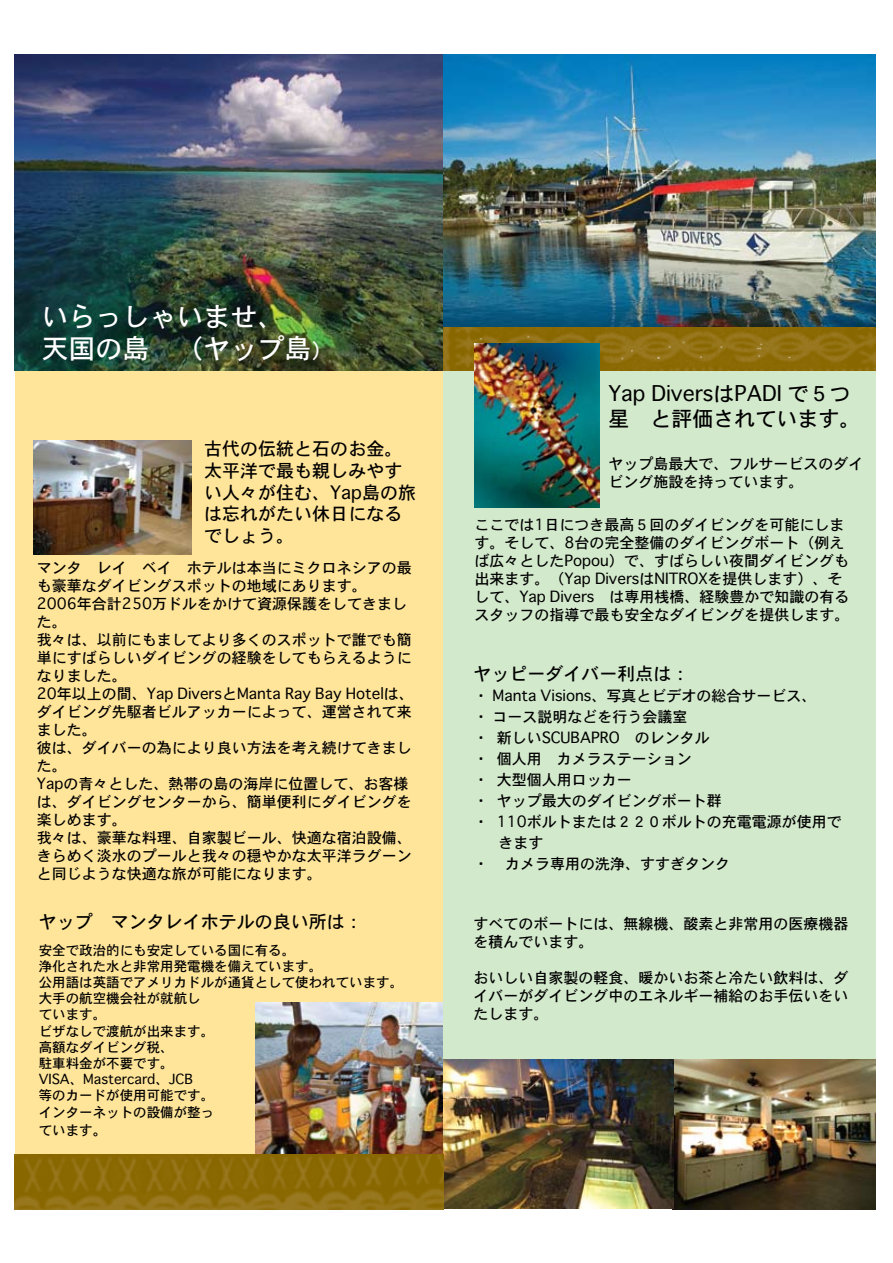
<style>
.page{position:relative;width:893px;height:1263px;background:#fff}
.page>*{position:absolute;margin:0;border:0;box-sizing:border-box;transform-origin:0 0}
.t1{font:27px/32.4px "Osaka";color:#fff}
.t2{font:21px/25.2px "Osaka";color:#000}
.t3{font:18px/21.6px "Osaka";color:#000}
.t4{font:15px/18px "Osaka";color:#000}
.t5{font:13.5px/16.2px "Osaka";color:#000}
.s1{font-size:21px}
.s2{font-size:15px}
</style>
<div class="page">
<div style="left:15px;top:369px;width:429px;height:809px;background:#ffe59a"></div>
<img style="left:15px;top:54px;width:428px;height:317px">
<img style="left:256px;top:1002px;width:187px;height:153px">
<img style="left:33px;top:441px;width:158px;height:114px">
<div style="left:443px;top:69px;width:433px;height:997px;background:#d3e9cc"></div>
<img style="left:443px;top:54px;width:433px;height:274px">
<img style="left:443px;top:328px;width:433px;height:43px">
<img style="left:475px;top:344px;width:125px;height:164px">
<img style="left:443px;top:1059px;width:433px;height:150px">
<img style="left:443px;top:1060px;width:230px;height:149px">
<img style="left:15px;top:1155px;width:429px;height:54px">
<h1 class="t1" style="left:41px;top:299px;width:293px">いらっしゃいませ、<br>天国の島　（ヤップ島<span class="s1">）</span></h1>
<p class="t3" style="left:204px;top:438px;width:213px">古代の伝統と石のお金。太平洋で最も親しみやすい人々が住む、Yap島の旅は忘れがたい休日になるでしょう。</p>
<p class="t4" style="left:37px;top:558px;width:378px">マンタ　レイ　ベイ　ホテルは本当にミクロネシアの最も豪華なダイビングスポットの地域にあります。<br>2006年合計250万ドルをかけて資源保護をしてきました。<br>我々は、以前にもましてより多くのスポットで誰でも簡単にすばらしいダイビングの経験をしてもらえるようになりました。<br>20年以上の間、Yap DiversとManta Ray Bay Hotelは、ダイビング先駆者ビルアッカーによって、運営されて来ました。<br>彼は、ダイバーの為により良い方法を考え続けてきました。<br>Yapの青々とした、熱帯の島の海岸に位置して、お客様は、ダイビングセンターから、簡単便利にダイビングを楽しめます。<br>我々は、豪華な料理、自家製ビール、快適な宿泊設備、きらめく淡水のプールと我々の穏やかな太平洋ラグーンと同じような快適な旅が可能になります。</p>
<p class="t3" style="left:39px;top:910px;width:326px">ヤップ　マンタレイホテルの良い所は：</p>
<p class="t5" style="left:39px;top:941px;width:366px">安全で政治的にも安定している国に有る。<br>浄化された水と非常用発電機を備えています。<br>公用語は英語でアメリカドルが通貨として使われています。大手の航空機会社が就航し<br>ています。<br>ビザなしで渡航が出来ます。<br>高額なダイビング税、<br>駐車料金が不要です。<br>VISA、Mastercard、JCB　<br>等のカードが使用可能です。<br>インターネットの設備が整っ</p>
<p class="t5" style="left:39px;top:1121px;width:71px">ています<span class="s2">。</span></p>
<h2 class="t2" style="left:608px;top:380px;width:253px">Yap DiversはPADI で５つ星　と評価されています。</h2>
<p class="t4" style="left:608px;top:454px;width:256px">ヤップ島最大で、フルサービスのダイビング施設を持っています。</p>
<p class="t4" style="left:474px;top:515px;width:377px">ここでは1日につき最高５回のダイビングを可能にします。そして、8台の完全整備のダイビングボート（例えば広々としたPopou）で、すばらしい夜間ダイビングも出来ます。（Yap DiversはNITROXを提供します）、そして、Yap Divers　は専用桟橋、経験豊かで知識の有るスタッフの指導で最も安全なダイビングを提供します。</p>
<p class="t3" style="left:473px;top:662px;width:217px">ヤッピーダイバー利点は：</p>
<p class="t4" style="left:473px;top:686px;width:345px">・ Manta Visions、写真とビデオの総合サービス、</p>
<p class="t4" style="left:473px;top:707px;width:216px">・ コース説明などを行う会議室</p>
<p class="t4" style="left:473px;top:728px;width:238px">・ 新しいSCUBAPRO　のレンタル</p>
<p class="t4" style="left:473px;top:749px;width:220px">・ 個人用　カメラステーション</p>
<p class="t4" style="left:473px;top:770px;width:160px">・ 大型個人用ロッカー</p>
<p class="t4" style="left:473px;top:791px;width:250px">・ ヤップ最大のダイビングボート群</p>
<p class="t4" style="left:473px;top:812px;width:370px">・ 110ボルトまたは２２０ボルトの充電電源が使用で</p>
<p class="t4" style="left:498px;top:833px;width:46px">きます</p>
<p class="t4" style="left:473px;top:854px;width:258px">・ カメラ専用の洗浄、すすぎタンク</p>
<p class="t4" style="left:473px;top:914px;width:376px">すべてのボートには、無線機、酸素と非常用の医療機器を積んでいます。</p>
<p class="t4" style="left:473px;top:968px;width:376px;text-align:justify">おいしい自家製の軽食、暖かいお茶と冷たい飲料は、ダイバーがダイビング中のエネルギー補給のお手伝いをいたします。</p>
</div>
